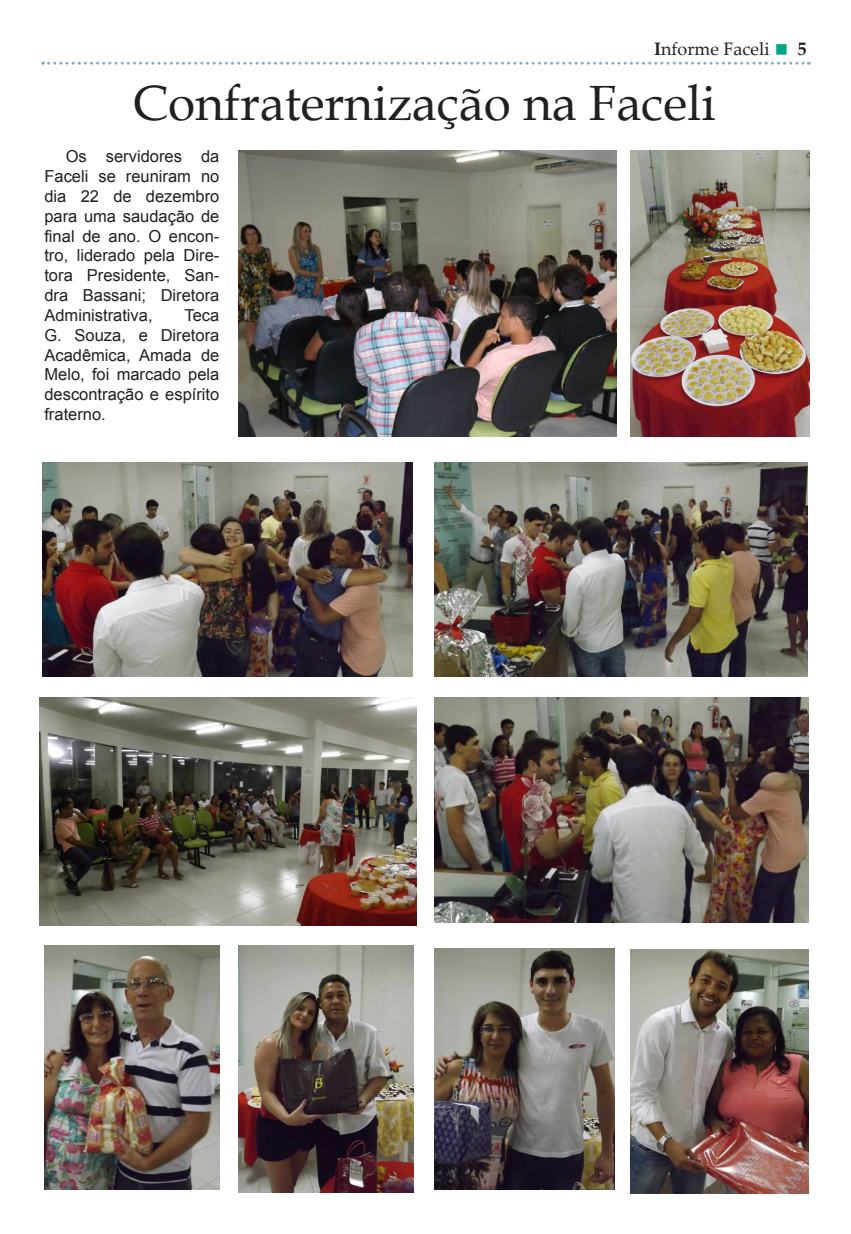
<style>
.page{position:relative;width:851px;height:1234px;background:#fff}
.page>*{position:absolute;margin:0;border:0;box-sizing:border-box;transform-origin:0 0}
.aa_texto__informe{font:49.5px "Book Antiqua";color:#231f20}
.t1{font:18px "Palatino Linotype";color:#231f20}
.aa_texto__informe-2{font:16.5px/19.8px "Arial";color:#231f20;text-align:justify}
.s1{font-weight:700}
.s2{color:#00a786}
.s3{font-family:"Book Antiqua";font-weight:700}
</style>
<div class="page">
<svg style="left:43px;top:62px;width:766px;height:3px"></svg>
<img style="left:238px;top:150px;width:378px;height:286px">
<img style="left:630px;top:150px;width:179px;height:286px">
<img style="left:434px;top:462px;width:373px;height:214px">
<img style="left:435px;top:697px;width:373px;height:225px">
<img style="left:43px;top:462px;width:370px;height:214px">
<img style="left:630px;top:949px;width:178px;height:244px">
<img style="left:434px;top:948px;width:180px;height:240px">
<img style="left:40px;top:697px;width:377px;height:228px">
<img style="left:44px;top:945px;width:175px;height:243px">
<img style="left:238px;top:945px;width:175px;height:247px">
<p class="t1" style="left:654px;top:36px;width:154px"><span class="s1">I</span>nforme Faceli <span class="s2">■</span> <span class="s3">5</span></p>
<p class="aa_texto__informe" style="left:133px;top:69px;width:584px">Confraternização na Faceli</p>
<p class="aa_texto__informe-2" style="left:44px;top:147px;width:176px;text-indent:21px">Os servidores da Faceli se reuniram no dia 22 de dezembro para uma saudação de final de ano. O encon&shy;tro, liderado pela Dire&shy;tora Presidente, San&shy;dra Bassani; Diretora Administrativa,</p>
<p class="aa_texto__informe-2" style="left:44px;top:305px;width:176px;text-indent:140px">Teca G. Souza, e Diretora Acadêmica, Amada de Melo, foi marcado pela descontração e espírito fraterno.</p>
</div>
